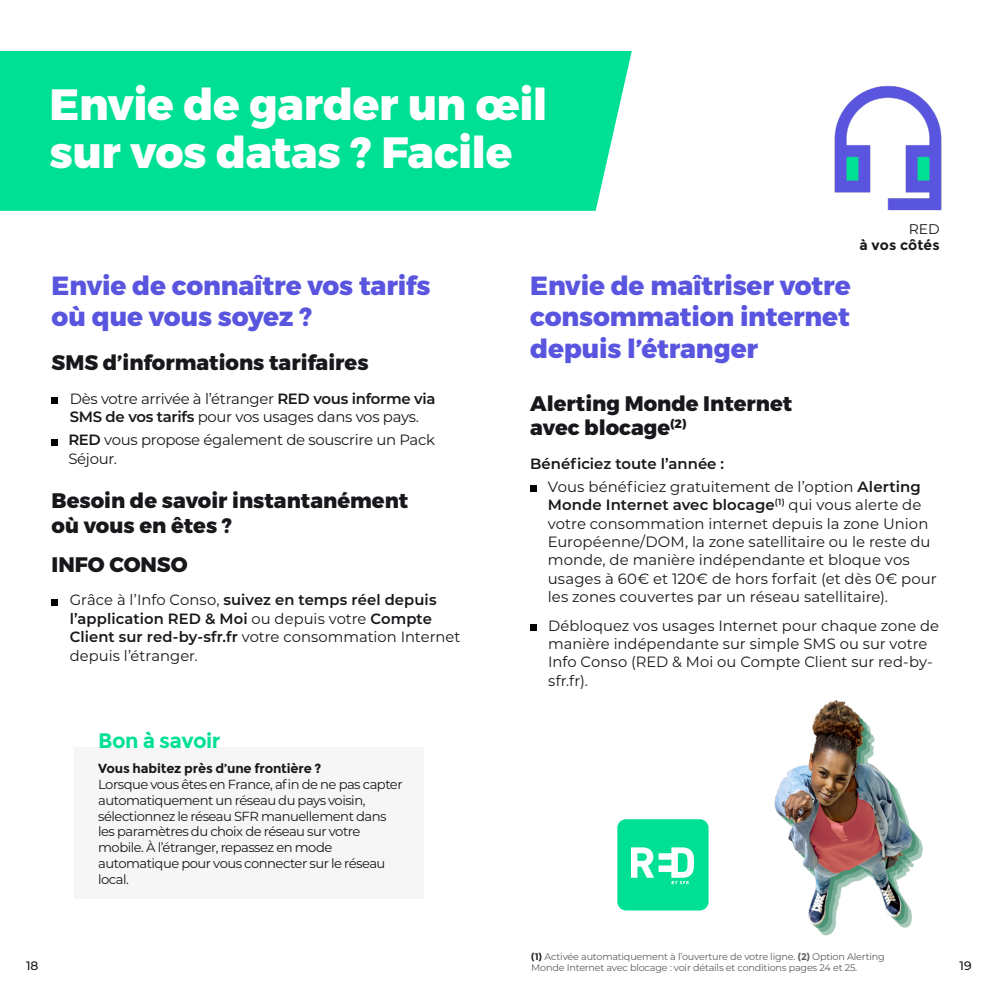
<style>
.page{position:relative;width:993px;height:993px;background:#fff}
.page>*{position:absolute;margin:0;border:0;box-sizing:border-box;transform-origin:0 0}
.t1{font:800 43.75px/48.1px "Montserrat";letter-spacing:-.01em;color:#fff}
.t2{font:800 26.25px/31.5px "Montserrat";letter-spacing:-.005em;color:#5a55df}
.t3{font:800 21px/24.5px "Montserrat";color:#19171b}
.t4{font:700 21px "Montserrat";letter-spacing:-.025em;color:#00e094}
.t5{font:14.88px/18.4px "Montserrat";color:#19171b}
.t6{font:14.88px/18.4px "Montserrat";letter-spacing:-.02em;color:#19171b}
.t7{font:700 14px "Montserrat";letter-spacing:.005em;color:#19171b}
.t8{font:14px "Montserrat";color:#19171b}
.t9{font:13.12px/15.8px "Montserrat";letter-spacing:-.04em;color:#19171b}
.t10{font:700 13.12px "Montserrat";letter-spacing:-.015em;color:#19171b}
.t11{font:500 12.25px "Montserrat";color:#19171b}
.t12{font:9.62px/10.5px "Montserrat";letter-spacing:-.02em;color:#5e5d5f}
.s1{font-weight:600}
.s2{font-weight:700;color:#19171b}
.s3{font-weight:700}
</style>
<div class="page">
<div style="left:0;top:51px;width:631px;height:160px;background:#00e094"></div>
<div style="left:74px;top:747px;width:349px;height:151px;background:#f6f6f6"></div>
<svg style="left:52px;top:397px;width:6px;height:6px"></svg>
<svg style="left:52px;top:439px;width:6px;height:6px"></svg>
<svg style="left:52px;top:599px;width:6px;height:6px"></svg>
<img style="left:834px;top:85px;width:108px;height:126px">
<svg style="left:530px;top:485px;width:6px;height:6px"></svg>
<svg style="left:530px;top:624px;width:6px;height:6px"></svg>
<img style="left:646px;top:700px;width:277px;height:236px">
<svg style="left:617px;top:819px;width:91px;height:91px;background:#26e4a4"></svg>
<h1 class="t1" style="left:50px;top:81px;width:499px">Envie de garder un œil sur vos datas ? Facile</h1>
<p class="t8" style="left:908px;top:220px;width:32px">RED</p>
<p class="t7" style="left:859px;top:237px;width:82px">à vos côtés</p>
<h2 class="t2" style="left:52px;top:270px;width:380px">Envie de connaître vos tarifs où que vous soyez ?</h2>
<h3 class="t3" style="left:52px;top:351px;width:318px">SMS d’informations tarifaires</h3>
<p class="t6" style="left:70px;top:388px;width:367px">Dès votre arrivée à l’étranger <span class="s1">RED vous informe via<br>SMS de vos tarifs</span> pour vos usages dans vos pays.</p>
<p class="t6" style="left:68px;top:430px;width:368px"><span class="s1">RED</span> vous propose également de souscrire un Pack<br>Séjour.</p>
<h3 class="t3" style="left:52px;top:489px;width:358px">Besoin de savoir instantanément où vous en êtes ?</h3>
<h3 class="t3" style="left:52px;top:552px;width:137px">INFO CONSO</h3>
<p class="t5" style="left:70px;top:590px;width:392px">Grâce à l’Info Conso, <span class="s1">suivez en temps réel depuis l’application RED &amp; Moi</span> ou depuis votre <span class="s1">Compte Client sur red-by-sfr.fr</span> votre consommation Internet depuis l’étranger.</p>
<h3 class="t4" style="left:98px;top:727px;width:124px">Bon à savoir</h3>
<p class="t10" style="left:98px;top:760px;width:225px">Vous habitez près d’une frontière ?</p>
<p class="t9" style="left:98px;top:775px;width:306px">Lorsque vous êtes en France, afin de ne pas capter automatiquement un réseau du pays voisin, sélectionnez le réseau SFR manuellement dans les paramètres du choix de réseau sur votre mobile. À l’étranger, repassez en mode automatique pour vous connecter sur le réseau local.</p>
<h2 class="t2" style="left:530px;top:270px;width:322px;text-align:justify">Envie de maîtriser votre consommation internet depuis l’étranger</h2>
<h3 class="t3" style="left:530px;top:391px;width:263px">Alerting Monde Internet avec blocage<sup>(2)</sup></h3>
<p class="t5" style="left:547px;top:451px;width:374px;line-height:23.3px;text-indent:-18px"><span class="s1">Bénéficiez toute l’année :<br></span>Vous bénéficiez gratuitement de l’option <span class="s1">Alerting</span></p>
<p class="t5" style="left:547px;top:495px;width:390px"><span class="s1">Monde Internet avec blocage</span><sup>(1)</sup> qui vous alerte de votre consommation internet depuis la zone Union Européenne/DOM, la zone satellitaire ou le reste du monde, de manière indépendante et bloque vos usages à 60€ et 120€ de hors forfait (et dès 0€ pour les zones couvertes par un réseau satellitaire).</p>
<p class="t5" style="left:548px;top:615px;width:392px">Débloquez vos usages Internet pour chaque zone de manière indépendante sur simple SMS ou sur votre Info Conso (RED &amp; Moi ou Compte Client sur red-by&shy;sfr.fr).</p>
<p class="t12" style="left:531px;top:951px;width:355px"><span class="s2">(1)</span> Activée automatiquement à l’ouverture de votre ligne. <span class="s3">(2)</span> Option Alerting<br>Monde Internet avec blocage : voir détails et conditions pages 24 et 25.</p>
<p class="t11" style="left:26px;top:956px;width:14px">18</p>
<p class="t11" style="left:959px;top:956px;width:14px">19</p>
</div>
